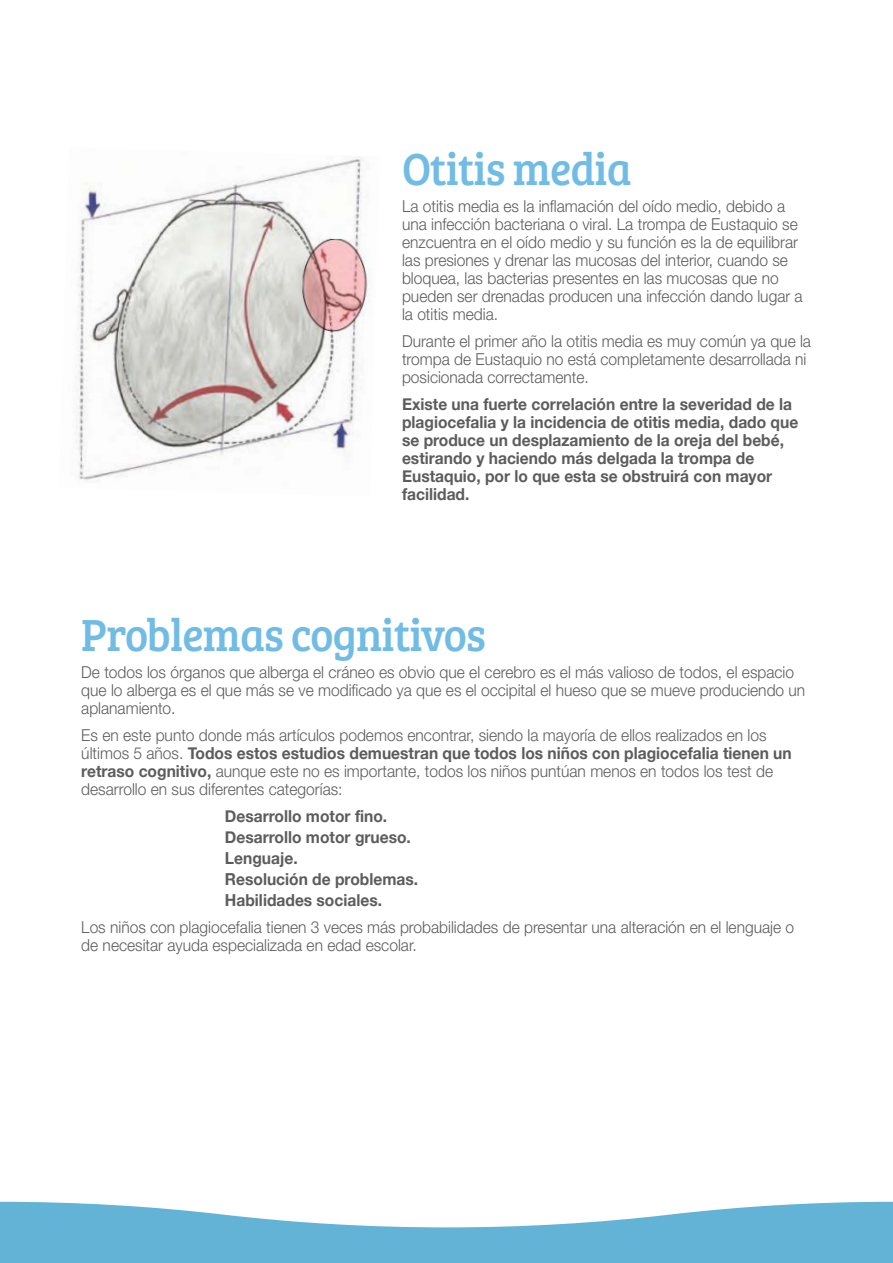
<style>
.page{position:relative;width:893px;height:1263px;background:#fff}
.page>*{position:absolute;margin:0;border:0;box-sizing:border-box;transform-origin:0 0}
.t1{font:46.5px "Bree Serif";letter-spacing:-.02em;color:#71bce4;scale:.94 1}
.t2{font:300 16.5px/18px "Helvetica Neue";color:#5d5c5d;scale:.94 1}
.t3{font:700 16.5px/18px "Helvetica Neue";color:#5d5c5d;scale:.94 1}
.s1{font-weight:700}
</style>
<div class="page">
<img style="left:75px;top:157px;width:295px;height:324px">
<svg style="left:0;top:1202px;width:893px;height:61px;fill:#63b3d7"></svg>
<h1 class="t1" style="left:402px;top:135px;width:246px">Otitis media</h1>
<p class="t2" style="left:402px;top:196px;width:428px">La otitis media es la inflamación del oído medio, debido a una infección bacteriana o viral. La trompa de Eustaquio se enzcuentra en el oído medio y su función es la de equilibrar las presiones y drenar las mucosas del interior, cuando se bloquea, las bacterias presentes en las mucosas que no pueden ser drenadas producen una infección dando lugar a la otitis media.</p>
<p class="t2" style="left:402px;top:331px;width:437px">Durante el primer año la otitis media es muy común ya que la trompa de Eustaquio no está completamente desarrollada ni posicionada correctamente.</p>
<p class="t3" style="left:402px;top:395px;width:423px">Existe una fuerte correlación entre la severidad de la plagiocefalia y la incidencia de otitis media, dado que se produce un desplazamiento de la oreja del bebé, estirando y haciendo más delgada la trompa de Eustaquio, por lo que esta se obstruirá con mayor facilidad.</p>
<h1 class="t1" style="left:81px;top:601px;width:432px">Problemas cognitivos</h1>
<p class="t2" style="left:81px;top:662px;width:772px">De todos los órganos que alberga el cráneo es obvio que el cerebro es el más valioso de todos, el espacio que lo alberga es el que más se ve modificado ya que es el occipital el hueso que se mueve produciendo un aplanamiento.</p>
<p class="t2" style="left:81px;top:725px;width:757px">Es en este punto donde más artículos podemos encontrar, siendo la mayoría de ellos realizados en los últimos 5 años. <span class="s1">Todos estos estudios demuestran que todos los niños con plagiocefalia tienen un retraso cognitivo,</span> aunque este no es importante, todos los niños puntúan menos en todos los test de desarrollo en sus diferentes categorías:</p>
<p class="t3" style="left:225px;top:805px;width:207px;line-height:21px">Desarrollo motor fino.<br>Desarrollo motor grueso.<br>Lenguaje.<br>Resolución de problemas.<br>Habilidades sociales.</p>
<p class="t2" style="left:81px;top:917px;width:760px">Los niños con plagiocefalia tienen 3 veces más probabilidades de presentar una alteración en el lenguaje o de necesitar ayuda especializada en edad escolar.</p>
</div>
